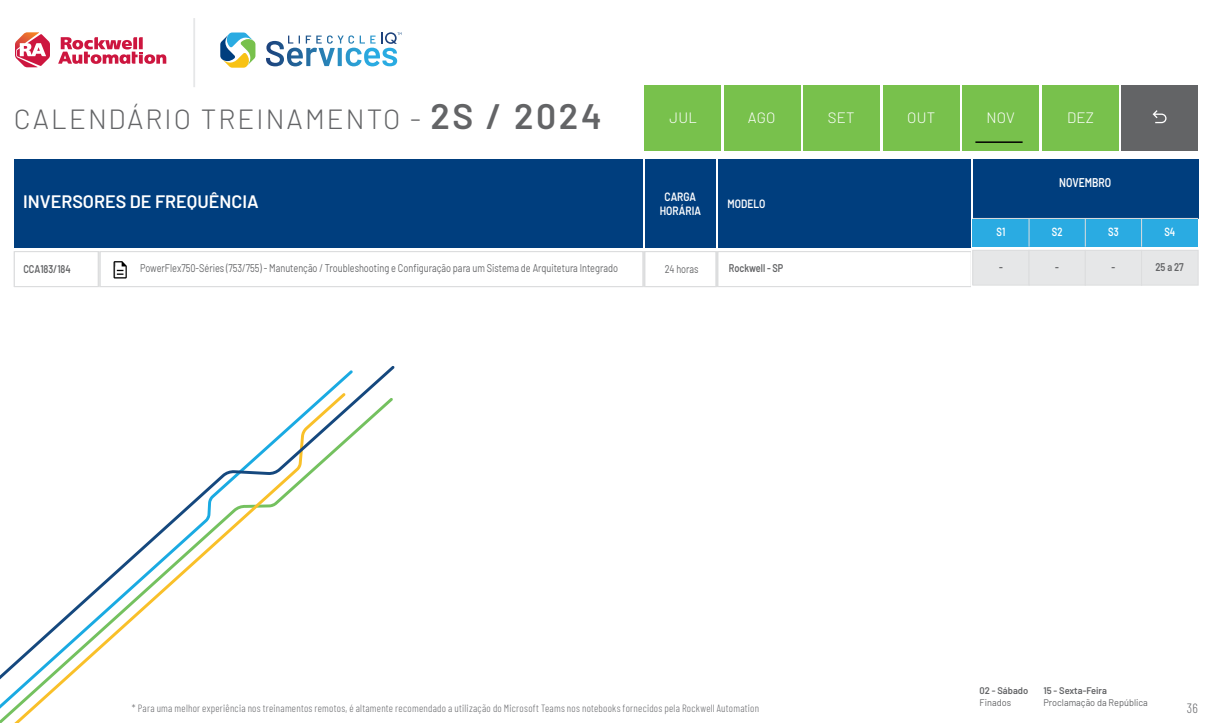
<style>
.page{position:relative;width:1212px;height:723px;background:#fff}
.page>*{position:absolute;margin:0;border:0;box-sizing:border-box;transform-origin:0 0}
.t1{font:300 27.75px "Barlow";letter-spacing:.075em;color:#636466}
.t2{font:600 18px "Barlow";color:#fff}
.t3{font:300 15px "Barlow";letter-spacing:.01em;color:#fff}
.t4{font:300 13.5px "Barlow Condensed";color:#6d6e71}
.t5{font:600 12.6px "Barlow";color:#fff;scale:.81 1}
.t6{font:600 12px/14.4px "Barlow";color:#fff;text-align:center;scale:.84 1}
.t7{font:600 11.85px "Barlow";color:#fff;scale:.79 1}
.t8{font:11.25px "Barlow";color:#636466;scale:.82 1}
.t9{font:600 11.25px "Barlow";color:#636466;scale:.82 1}
.t10{font:600 11.25px "Barlow";color:#636466;scale:.83 1}
.t11{font:300 10.5px "Barlow Condensed";letter-spacing:.025em;color:#6d6e71}
.t12{font:9.6px "Barlow";color:#636466;scale:.95 1}
.t13{font:600 9.6px "Barlow";color:#636466}
.s1{font-weight:600;font-size:35.25px}
</style>
<div class="page">
<svg style="left:0;top:366px;width:395px;height:357px"></svg>
<div style="left:645px;top:251px;width:71px;height:36px;border:1px solid #dcddde"></div>
<div style="left:100px;top:251px;width:543px;height:36px;border:1px solid #dcddde"></div>
<div style="left:14px;top:251px;width:84px;height:36px;border:1px solid #dcddde"></div>
<div style="left:718px;top:251px;width:253px;height:36px;border:1px solid #dcddde"></div>
<div style="left:14px;top:159px;width:629px;height:88px;background:#003e7e"></div>
<div style="left:645px;top:159px;width:71px;height:88px;background:#003e7e"></div>
<div style="left:718px;top:159px;width:253px;height:88px;background:#003e7e"></div>
<div style="left:644px;top:85px;width:77px;height:66px;background:#78c14c"></div>
<div style="left:724px;top:85px;width:76px;height:66px;background:#78c14c"></div>
<div style="left:803px;top:85px;width:77px;height:66px;background:#78c14c"></div>
<div style="left:883px;top:85px;width:76px;height:66px;background:#78c14c"></div>
<div style="left:962px;top:85px;width:77px;height:66px;background:#78c14c"></div>
<div style="left:1042px;top:85px;width:76px;height:66px;background:#78c14c"></div>
<hr style="left:193px;top:18px;width:2px;height:69px;background:#e6e7e8">
<svg style="left:220px;top:33px;width:35px;height:34px"></svg>
<svg style="left:266px;top:32px;width:136px;height:34px"></svg>
<svg style="left:15px;top:32px;width:35px;height:35px"></svg>
<svg style="left:58px;top:37px;width:108px;height:27px"></svg>
<div style="left:1121px;top:85px;width:77px;height:66px;background:#636466"></div>
<svg style="left:1152px;top:110px;width:14px;height:13px"></svg>
<div style="left:973px;top:250px;width:56px;height:35px;background:#e6e7e8"></div>
<div style="left:1029px;top:250px;width:56px;height:35px;background:#e6e7e8"></div>
<div style="left:1085px;top:250px;width:56px;height:35px;background:#e6e7e8"></div>
<div style="left:1141px;top:250px;width:57px;height:35px;background:#e6e7e8"></div>
<div style="left:973px;top:159px;width:225px;height:59px;background:#003e7e"></div>
<div style="left:973px;top:219px;width:56px;height:28px;background:#2aabe2"></div>
<div style="left:1029px;top:219px;width:56px;height:28px;background:#2aabe2"></div>
<div style="left:1085px;top:219px;width:56px;height:28px;background:#2aabe2"></div>
<div style="left:1141px;top:219px;width:57px;height:28px;background:#2aabe2"></div>
<svg style="left:1029px;top:219px;width:1px;height:28px"></svg>
<svg style="left:1085px;top:219px;width:1px;height:28px"></svg>
<svg style="left:1141px;top:219px;width:1px;height:28px"></svg>
<hr style="left:973px;top:218px;width:225px;height:1px;background:#dcddde">
<svg style="left:114px;top:261px;width:13px;height:17px"></svg>
<hr style="left:975px;top:141px;width:47px;height:2px;background:#000">
<h1 class="t1" style="left:14px;top:99px;width:589px">CALENDÁRIO TREINAMENTO - <span class="s1">2S / 2024</span></h1>
<h3 class="t3" style="left:669px;top:107px;width:29px">JUL</h3>
<h3 class="t3" style="left:748px;top:107px;width:29px">AGO</h3>
<h3 class="t3" style="left:828px;top:107px;width:28px">SET</h3>
<h3 class="t3" style="left:907px;top:107px;width:29px">OUT</h3>
<h3 class="t3" style="left:986px;top:107px;width:30px">NOV</h3>
<h3 class="t3" style="left:1067px;top:107px;width:28px">DEZ</h3>
<h2 class="t2" style="left:23px;top:188px;width:237px">INVERSORES DE FREQUÊNCIA</h2>
<p class="t6" style="left:660px;top:188px;width:51px">CARGA<br>HORÁRIA</p>
<p class="t6" style="left:728px;top:195px;width:47px">MODELO</p>
<p class="t9" style="left:23px;top:260px;width:59px">CCA183/184</p>
<p class="t8" style="left:140px;top:260px;width:584px">PowerFlex750-Séries (753/755) - Manutenção / Troubleshooting e Configuração para um Sistema de Arquitetura Integrado</p>
<p class="t8" style="left:665px;top:261px;width:43px">24 horas</p>
<p class="t9" style="left:729px;top:260px;width:68px">Rockwell - SP</p>
<p class="t5" style="left:1059px;top:173px;width:66px">NOVEMBRO</p>
<p class="t7" style="left:996px;top:223px;width:13px">S1</p>
<p class="t7" style="left:1052px;top:223px;width:15px">S2</p>
<p class="t7" style="left:1108px;top:223px;width:15px">S3</p>
<p class="t7" style="left:1164px;top:223px;width:15px">S4</p>
<p class="t10" style="left:999px;top:259px;width:6px">-</p>
<p class="t10" style="left:1055px;top:259px;width:6px">-</p>
<p class="t10" style="left:1111px;top:259px;width:6px">-</p>
<p class="t10" style="left:1155px;top:259px;width:36px">25 a 27</p>
<p class="t13" style="left:1043px;top:683px;width:65px">15 - Sexta-Feira</p>
<p class="t12" style="left:1043px;top:695px;width:111px">Proclamação da República</p>
<p class="t13" style="left:979px;top:683px;width:50px">02 - Sábado</p>
<p class="t12" style="left:979px;top:695px;width:35px">Finados</p>
<p class="t11" style="left:132px;top:701px;width:629px">* Para uma melhor experiência nos treinamentos remotos, é altamente recomendado a utilização do Microsoft Teams nos notebooks fornecidos pela Rockwell Automation</p>
<p class="t4" style="left:1187px;top:698px;width:13px">36</p>
</div>
